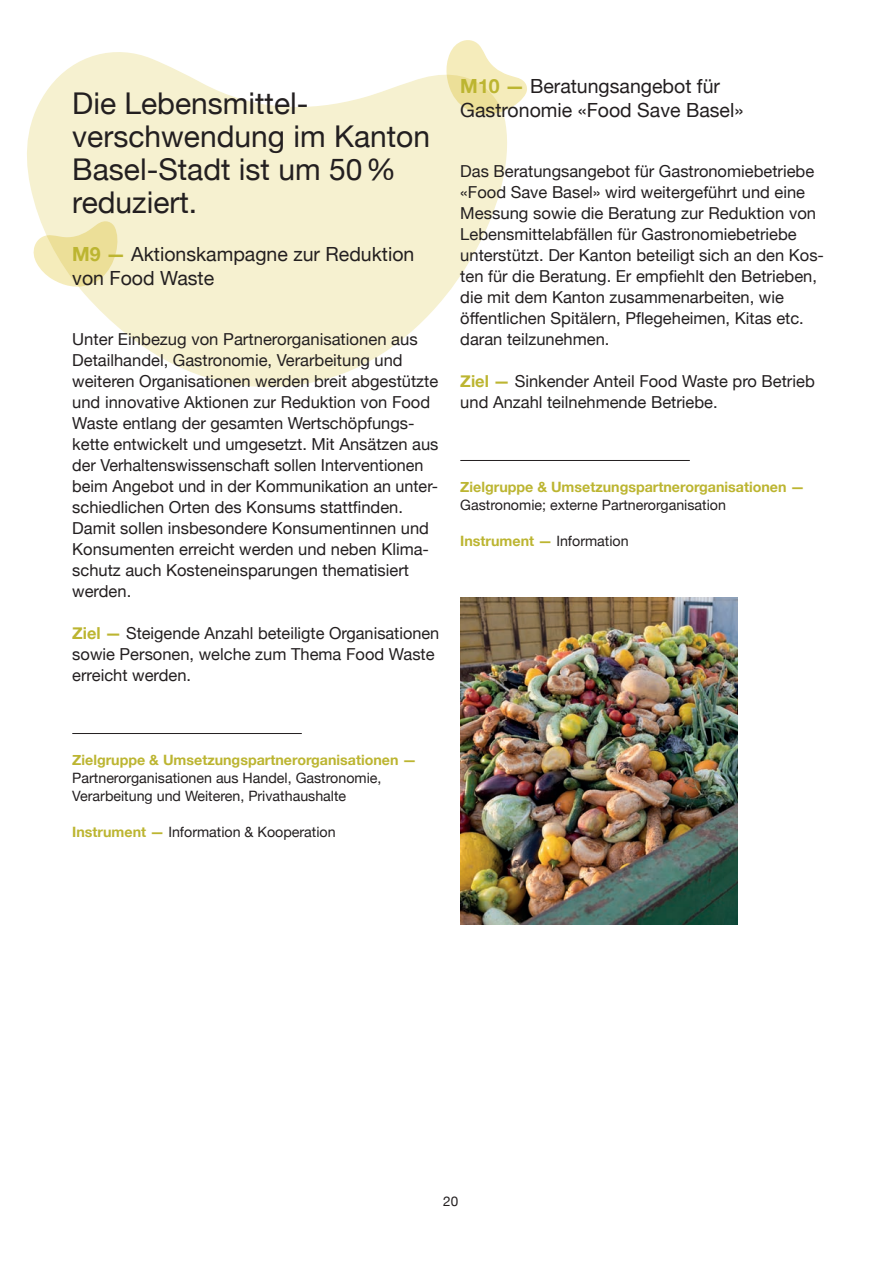
<style>
.page{position:relative;width:893px;height:1263px;background:#fff}
.page>*{position:absolute;margin:0;border:0;box-sizing:border-box;transform-origin:0 0}
.Titel_mittel{font:30px/33px "Helvetica Neue";color:#231f20}
.Lauftext_gross{font:19.5px/24px "Helvetica Neue";color:#231f20}
.Lauftext_mittel{font:16.5px/21px "Helvetica Neue";color:#231f20}
.Lauftext_mittel-2{font:14.25px/18px "Helvetica Neue";color:#231f20}
.Massnahmen_Text_Bezug{font:700 14.25px/18px "Helvetica Neue";color:#bcb531}
.t1{font:13.5px "Helvetica Neue";color:#231f20}
.s1{font-weight:700;color:#bcb531}
.s2{font-weight:400;color:#231f20}
</style>
<div class="page">
<svg style="left:27px;top:52px;width:480px;height:335px;fill:#f6f1d0"></svg>
<svg style="left:33px;top:218px;width:88px;height:76px;background:#f2eabc"></svg>
<svg style="left:446px;top:40px;width:81px;height:78px"></svg>
<img style="left:460px;top:597px;width:277px;height:327px">
<hr style="left:72px;top:733px;width:230px;height:1px;background:#231f20">
<hr style="left:460px;top:460px;width:230px;height:1px;background:#231f20">
<p class="Titel_mittel" style="left:72px;top:89px;width:359px">Die Lebensmittel&shy;verschwendung im Kanton<br>Basel-Stadt ist um 50% reduziert.</p>
<p class="Lauftext_gross" style="left:72px;top:243px;width:344px"><span class="s1">M9 —</span> Aktionskampagne zur Reduktion von Food Waste</p>
<p class="Lauftext_mittel" style="left:72px;top:330px;width:368px">Unter Einbezug von Partnerorganisationen aus Detailhandel, Gastronomie, Verarbeitung und weiteren Organisationen werden breit abgestützte und innovative Aktionen zur Reduktion von Food Waste entlang der gesamten Wertschöpfungs&shy;kette entwickelt und umgesetzt. Mit Ansätzen aus der Verhaltenswissenschaft sollen Interventionen beim Angebot und in der Kommunikation an unter&shy;schiedlichen Orten des Konsums stattfinden.<br>Damit sollen insbesondere Konsumentinnen und Konsumenten erreicht werden und neben Klima&shy;schutz auch Kosteneinsparungen thematisiert werden.</p>
<p class="Lauftext_mittel" style="left:72px;top:624px;width:369px"><span class="s1">Ziel —</span> Steigende Anzahl beteiligte Organisationen sowie Personen, welche zum Thema Food Waste erreicht werden.</p>
<p class="Lauftext_gross" style="left:460px;top:75px;width:285px"><span class="s1">M10 —</span> Beratungsangebot für<br>Gastronomie «Food Save Basel»</p>
<p class="Lauftext_mittel" style="left:460px;top:162px;width:365px">Das Beratungsangebot für Gastronomiebetriebe «Food Save Basel» wird weitergeführt und eine Messung sowie die Beratung zur Reduktion von Lebensmittelabfällen für Gastronomiebetriebe unterstützt. Der Kanton beteiligt sich an den Kos&shy;ten für die Beratung. Er empfiehlt den Betrieben, die mit dem Kanton zusammenarbeiten, wie öffentlichen Spitälern, Pflegeheimen, Kitas etc. daran teilzunehmen.</p>
<p class="Lauftext_mittel" style="left:460px;top:372px;width:356px"><span class="s1">Ziel —</span> Sinkender Anteil Food Waste pro Betrieb und Anzahl teilnehmende Betriebe.</p>
<p class="Massnahmen_Text_Bezug" style="left:460px;top:478px;width:346px">Zielgruppe &amp; Umsetzungspartnerorganisationen —<br><span class="s2">Gastronomie; externe Partnerorganisation</span></p>
<p class="Massnahmen_Text_Bezug" style="left:460px;top:532px;width:170px">Instrument — <span class="s2">Information</span></p>
<p class="Lauftext_mittel-2" style="left:72px;top:752px;width:346px"><span class="s1">Zielgruppe &amp; Umsetzungspartnerorganisationen —<br></span>Partnerorganisationen aus Handel, Gastronomie,<br>Verarbeitung und Weiteren, Privathaushalte</p>
<p class="Lauftext_mittel-2" style="left:72px;top:824px;width:265px"><span class="s1">Instrument —</span> Information &amp; Kooperation</p>
<p class="t1" style="left:443px;top:1191px;width:17px">20</p>
</div>
